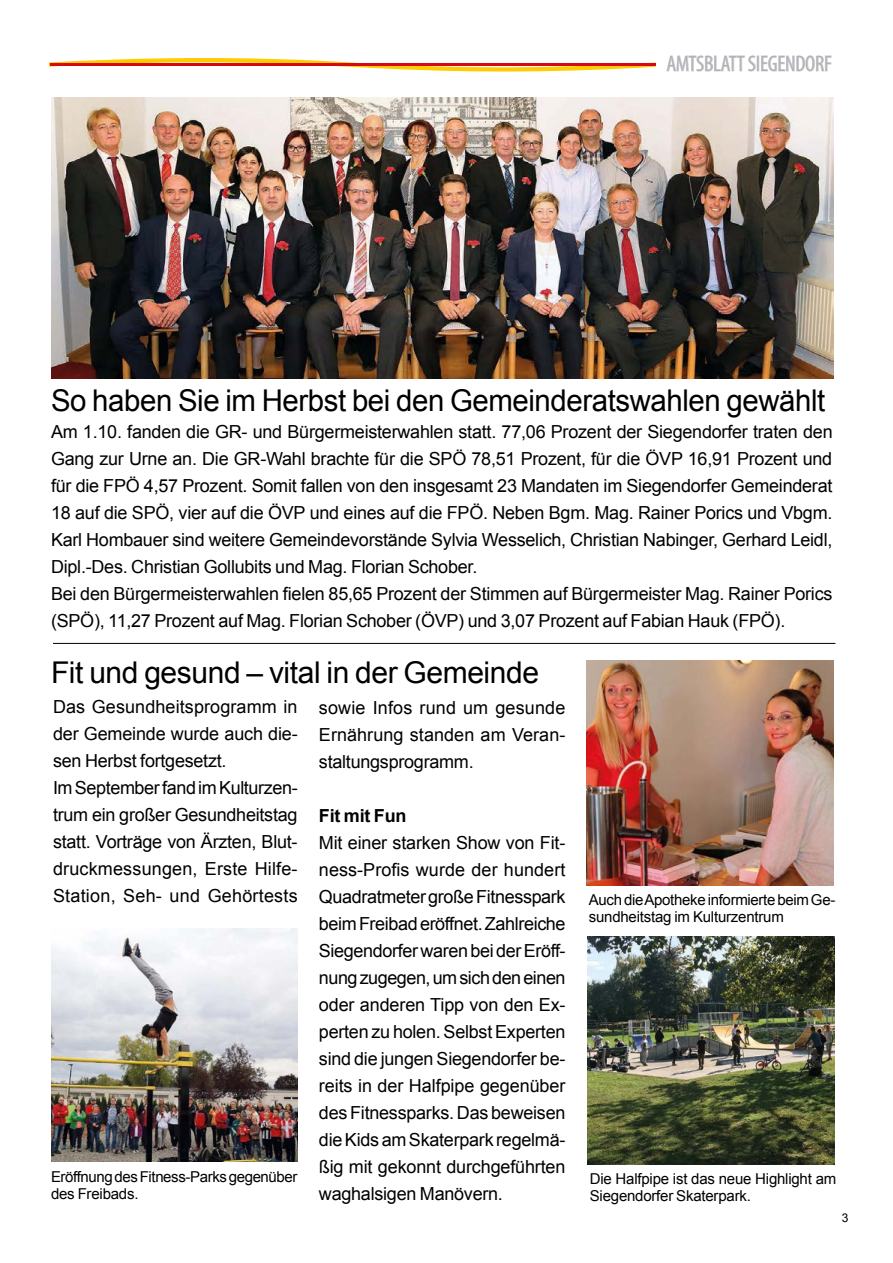
<style>
.page{position:relative;width:893px;height:1263px;background:#fff}
.page>*{position:absolute;margin:0;border:0;box-sizing:border-box;transform-origin:0 0}
.t1{font:30px "Arial";letter-spacing:-.015em;color:#000}
.t2{font:condensed 22.5px "Myriad Pro";letter-spacing:-.01em;color:#b2b2b6}
.t3{font:18px/27px "Arial";letter-spacing:-.015em;color:#000}
.t4{font:700 18px "Arial";letter-spacing:-.015em;color:#000}
.t5{font:15px/16.5px "Arial";letter-spacing:-.015em;color:#000}
.t6{font:12px "Arial";color:#000}
</style>
<div class="page">
<svg style="left:666px;top:55px;width:166px;height:17px"></svg>
<svg style="left:50px;top:58px;width:605px;height:14px"></svg>
<hr style="left:50px;top:63px;width:605px;height:3px;background:#d50911">
<hr style="left:53px;top:643px;width:782px;height:1px;background:#000">
<img style="left:51px;top:98px;width:782px;height:280px">
<img style="left:587px;top:661px;width:246px;height:224px">
<img style="left:51px;top:928px;width:247px;height:233px">
<img style="left:588px;top:937px;width:246px;height:227px">
<p class="t2" style="left:666px;top:50px;width:167px">AMTSBLATT SIEGENDORF</p>
<h1 class="t1" style="left:51px;top:381px;width:776px">So haben Sie im Herbst bei den Gemeinderatswahlen gewählt</h1>
<p class="t3" style="left:51px;top:419px;width:783px">Am 1.10. fanden die GR- und Bürgermeisterwahlen statt. 77,06 Prozent der Siegendorfer traten den Gang zur Urne an. Die GR-Wahl brachte für die SPÖ 78,51 Prozent, für die ÖVP 16,91 Prozent und für die FPÖ 4,57 Prozent. Somit fallen von den insgesamt 23 Mandaten im Siegendorfer Gemeinderat 18 auf die SPÖ, vier auf die ÖVP und eines auf die FPÖ. Neben Bgm. Mag. Rainer Porics und Vbgm.<br>Karl Hombauer sind weitere Gemeindevorstände Sylvia Wesselich, Christian Nabinger, Gerhard Leidl, Dipl.-Des. Christian Gollubits und Mag. Florian Schober.<br>Bei den Bürgermeisterwahlen fielen 85,65 Prozent der Stimmen auf Bürgermeister Mag. Rainer Porics (SPÖ), 11,27 Prozent auf Mag. Florian Schober (ÖVP) und 3,07 Prozent auf Fabian Hauk (FPÖ).</p>
<h1 class="t1" style="left:51px;top:653px;width:490px">Fit und gesund – vital in der Gemeinde</h1>
<p class="t3" style="left:319px;top:694px;width:248px;text-align:justify">sowie Infos rund um gesunde Ernährung standen am Veran&shy;staltungsprogramm.</p>
<p class="t4" style="left:319px;top:804px;width:89px">Fit mit Fun</p>
<p class="t3" style="left:319px;top:829px;width:248px;text-align:justify">Mit einer starken Show von Fit&shy;ness-Profis wurde der hundert Quadratmeter große Fitnesspark beim Freibad eröffnet. Zahlreiche Siegendorfer waren bei der Eröff&shy;nung zugegen, um sich den einen oder anderen Tipp von den Ex&shy;perten zu holen. Selbst Experten sind die jungen Siegendorfer be&shy;reits in der Halfpipe gegenüber des Fitnessparks. Das beweisen die Kids am Skaterpark regelmä&shy;ßig mit gekonnt durchgeführten waghalsigen Manövern.</p>
<p class="t3" style="left:53px;top:694px;width:246px">Das Gesundheitsprogramm in der Gemeinde wurde auch die&shy;sen Herbst fortgesetzt.<br>Im September fand im Kulturzen&shy;trum ein großer Gesundheitstag statt. Vorträge von Ärzten, Blut&shy;druckmessungen, Erste Hilfe-<br>Station, Seh- und Gehörtests</p>
<p class="t5" style="left:589px;top:892px;width:248px">Auch die Apotheke informierte beim Ge&shy;sundheitstag im Kulturzentrum</p>
<p class="t5" style="left:51px;top:1169px;width:248px">Eröffnung des Fitness-Parks gegenüber des Freibads.</p>
<p class="t5" style="left:590px;top:1171px;width:248px">Die Halfpipe ist das neue Highlight am<br>Siegendorfer Skaterpark.</p>
<p class="t6" style="left:842px;top:1210px;width:8px">3</p>
</div>
